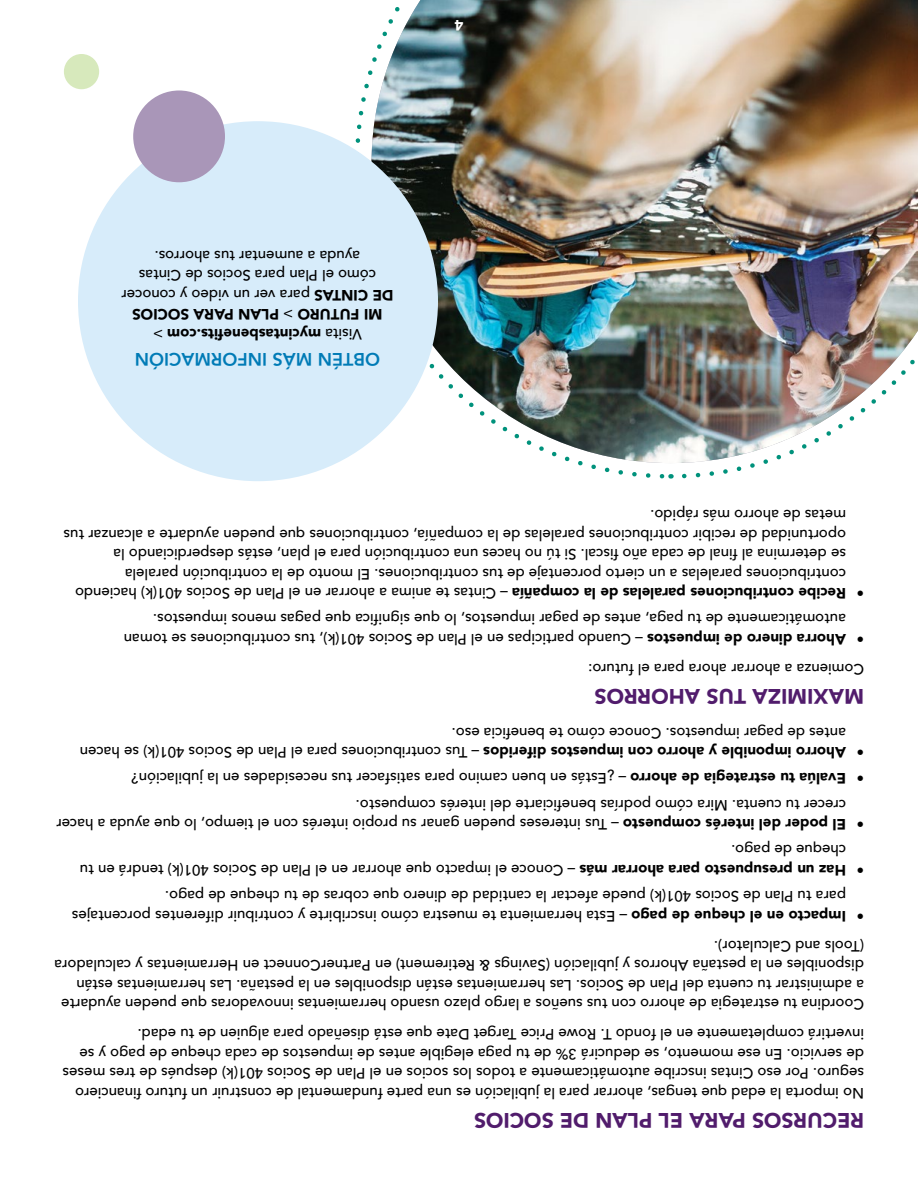
<style>
.page{position:relative;width:918px;height:1188px;background:#fff}
.page>*{position:absolute;margin:0;border:0;box-sizing:border-box;transform-origin:0 0}
.t1{font:900 21px "Avenir";color:#511c6c}
.t2{font:800 18px "Avenir";color:#007bb6}
.t3{font:500 15px/19.5px "Avenir";color:#000}
.t4{font:900 15px "Avenir";color:#fff}
.s1{font-weight:900}
</style>
<div class="page">
<img style="left:371px;top:0;width:547px;height:463px">
<div style="left:78px;top:121px;width:360px;height:360px;background:#d7ecfa;border-radius:50%"></div>
<div style="left:133px;top:90px;width:92px;height:92px;background:#a996b8;border-radius:50%"></div>
<div style="left:64px;top:54px;width:35px;height:35px;background:#d7e9bc;border-radius:50%"></div>
<p class="t4" style="left:463px;top:38px;width:10px;rotate:-180deg">4</p>
<p class="t3" style="left:393px;top:344px;width:274px;text-align:center;rotate:-180deg">Visita <span class="s1">mycintasbenefits.com</span> &gt;<br><span class="s1">MI FUTURO</span> &gt; <span class="s1">PLAN PARA SOCIOS<br>DE CINTAS</span> para ver un video y conocer cómo el Plan para Socios de Cintas ayuda a aumentar tus ahorros.</p>
<p class="t2" style="left:380px;top:373px;width:247px;rotate:-180deg">OBTÉN MÁS INFORMACIÓN</p>
<p class="t3" style="left:846px;top:584px;width:784px;rotate:-180deg">contribuciones paralelas a un cierto porcentaje de tus contribuciones. El monto de la contribución paralela<br>se determina al final de cada año fiscal. Si tú no haces una contribución para el plan, estás desperdiciando la oportunidad de recibir contribuciones paralelas de la compañía, contribuciones que pueden ayudarte a alcanzar tus metas de ahorro más rápido.</p>
<p class="t3" style="left:846px;top:633px;width:772px;line-height:26.2px;rotate:-180deg">automáticamente de tu paga, antes de pagar impuestos, lo que significa que pagas menos impuestos.<br><span class="s1">Recibe contribuciones paralelas de la compañía</span> – Cintas te anima a ahorrar en el Plan de Socios 401(k) haciendo</p>
<p class="t3" style="left:864px;top:604px;width:9px;rotate:-180deg">•</p>
<p class="t3" style="left:846px;top:685px;width:724px;line-height:30px;text-indent:-18px;rotate:-180deg">Comienza a ahorrar ahora para el futuro:<br><span class="s1">Ahorra dinero de impuestos</span> – Cuando participas en el Plan de Socios 401(k), tus contribuciones se toman</p>
<p class="t3" style="left:864px;top:650px;width:9px;rotate:-180deg">•</p>
<h1 class="t1" style="left:864px;top:715px;width:271px;rotate:-180deg">MAXIMIZA TUS AHORROS</h1>
<p class="t3" style="left:846px;top:743px;width:396px;rotate:-180deg">antes de pagar impuestos. Conoce cómo te beneficia eso.</p>
<p class="t3" style="left:846px;top:763px;width:768px;rotate:-180deg"><span class="s1">Ahorro imponible y ahorro con impuestos diferidos</span> – Tus contribuciones para el Plan de Socios 401(k) se hacen</p>
<p class="t3" style="left:864px;top:763px;width:9px;rotate:-180deg">•</p>
<p class="t3" style="left:846px;top:819px;width:716px;line-height:26.2px;rotate:-180deg">crecer tu cuenta. Mira cómo podrías beneficiarte del interés compuesto.<br><span class="s1">Evalúa tu estrategia de ahorro</span> – ¿Estás en buen camino para satisfacer tus necesidades en la jubilación?</p>
<p class="t3" style="left:864px;top:789px;width:9px;rotate:-180deg">•</p>
<p class="t3" style="left:846px;top:864px;width:791px;line-height:26.2px;rotate:-180deg">cheque de pago.<br><span class="s1">El poder del interés compuesto</span> – Tus intereses pueden ganar su propio interés con el tiempo, lo que ayuda a hacer</p>
<p class="t3" style="left:864px;top:835px;width:9px;rotate:-180deg">•</p>
<p class="t3" style="left:846px;top:910px;width:768px;line-height:26.2px;rotate:-180deg">para tu Plan de Socios 401(k) puede afectar la cantidad de dinero que cobras de tu cheque de pago.<br><span class="s1">Haz un presupuesto para ahorrar más</span> – Conoce el impacto que ahorrar en el Plan de Socios 401(k) tendrá en tu</p>
<p class="t3" style="left:864px;top:881px;width:9px;rotate:-180deg">•</p>
<p class="t3" style="left:846px;top:926px;width:776px;rotate:-180deg"><span class="s1">Impacto en el cheque de pago</span> – Esta herramienta te muestra cómo inscribirte y contribuir diferentes porcentajes</p>
<p class="t3" style="left:864px;top:926px;width:9px;rotate:-180deg">•</p>
<p class="t3" style="left:864px;top:1015px;width:811px;rotate:-180deg">Coordina tu estrategia de ahorro con tus sueños a largo plazo usando herramientas innovadoras que pueden ayudarte a administrar tu cuenta del Plan de Socios. Las herramientas están disponibles en la pestaña. Las herramientas están disponibles en la pestaña Ahorros y jubilación (Savings &amp; Retirement) en PartnerConnect en Herramientas y calculadora (Tools and Calculator).</p>
<p class="t3" style="left:864px;top:1103px;width:803px;rotate:-180deg">No importa la edad que tengas, ahorrar para la jubilación es una parte fundamental de construir un futuro financiero seguro. Por eso Cintas inscribe automáticamente a todos los socios en el Plan de Socios 401(k) después de tres meses de servicio. En ese momento, se deducirá 3% de tu paga elegible antes de impuestos de cada cheque de pago y se invertirá completamente en el fondo T. Rowe Price Target Date que está diseñado para alguien de tu edad.</p>
<h1 class="t1" style="left:864px;top:1138px;width:391px;rotate:-180deg">RECURSOS PARA EL PLAN DE SOCIOS</h1>
</div>
